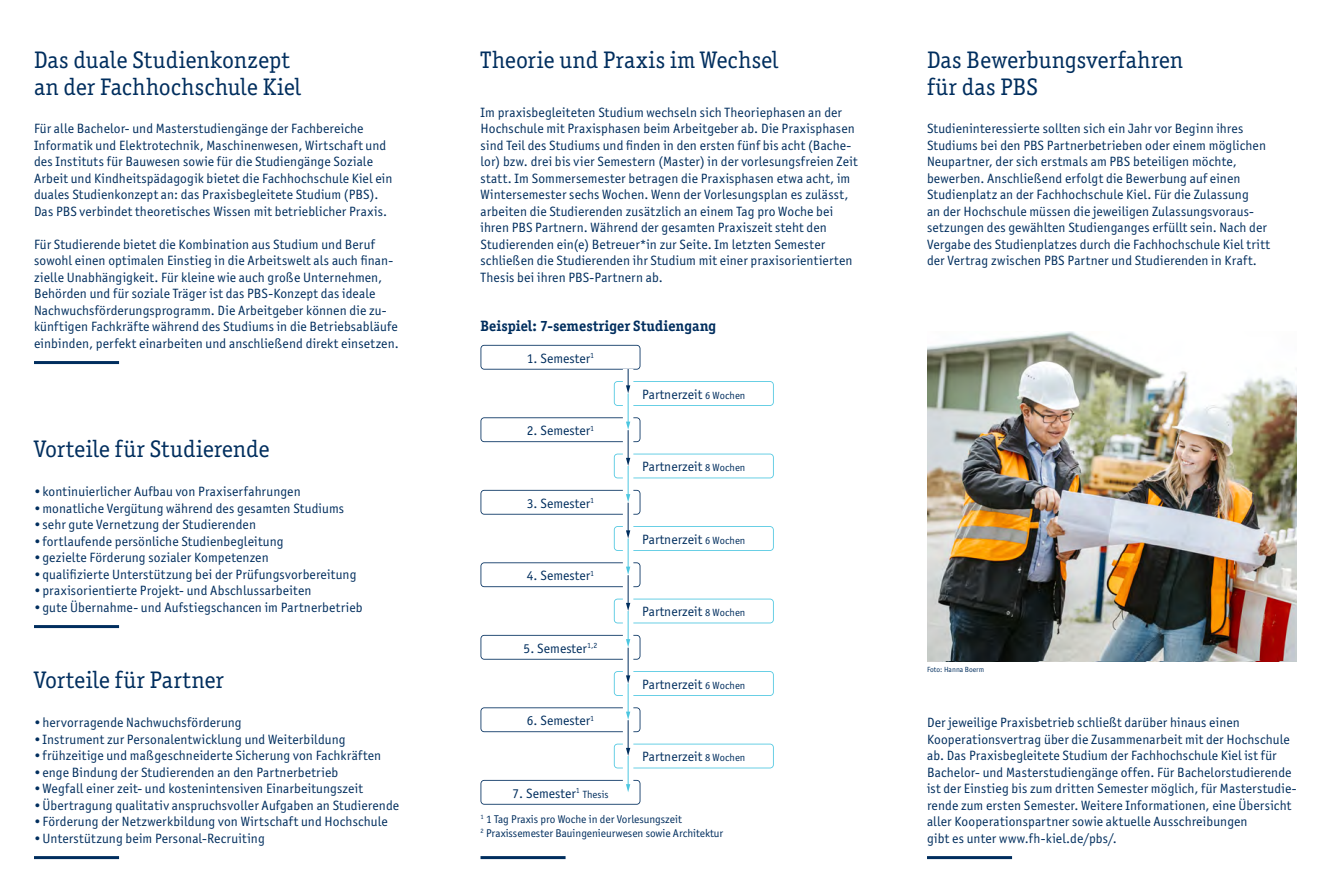
<style>
.page{position:relative;width:1331px;height:893px;background:#fff}
.page>*{position:absolute;margin:0;border:0;box-sizing:border-box;transform-origin:0 0}
.Überschrift{font:24px/27px "Officina Ser ITC Std";letter-spacing:.01em;color:#002e5e}
.Zwischenüberschrift_Ebene_01{font:700 15px "Officina Ser ITC Std";letter-spacing:.005em;color:#002e5e}
.Fließtext{font:13.5px/16.5px "Officina Sans ITC Std";letter-spacing:.01em;color:#002e5e}
.Bildnachweis{font:11.25px "Officina Sans ITC Std";color:#002e5e}
.Bildnachweis-2{font:7.5px "Officina Sans ITC Std";color:#002e5e}
.s1{font-size:10.5px}
</style>
<div class="page">
<img style="left:927px;top:331px;width:370px;height:330px">
<hr style="left:927px;top:856px;width:85px;height:3px;background:#002e5e">
<hr style="left:34px;top:361px;width:85px;height:3px;background:#002e5e">
<hr style="left:34px;top:625px;width:85px;height:3px;background:#002e5e">
<hr style="left:34px;top:856px;width:85px;height:3px;background:#002e5e">
<hr style="left:480px;top:856px;width:86px;height:3px;background:#002e5e">
<hr style="left:628px;top:388px;width:1px;height:35px;background:#4cc6e0">
<svg style="left:480px;top:345px;width:294px;height:61px"></svg>
<hr style="left:628px;top:461px;width:1px;height:35px;background:#4cc6e0">
<svg style="left:480px;top:417px;width:294px;height:61px"></svg>
<hr style="left:628px;top:533px;width:1px;height:35px;background:#4cc6e0">
<svg style="left:480px;top:490px;width:294px;height:61px"></svg>
<hr style="left:628px;top:606px;width:1px;height:35px;background:#4cc6e0">
<svg style="left:480px;top:562px;width:294px;height:61px"></svg>
<hr style="left:628px;top:678px;width:1px;height:35px;background:#4cc6e0">
<svg style="left:480px;top:635px;width:294px;height:61px"></svg>
<hr style="left:628px;top:751px;width:1px;height:35px;background:#4cc6e0">
<svg style="left:480px;top:780px;width:160px;height:25px"></svg>
<svg style="left:480px;top:707px;width:294px;height:61px"></svg>
<p class="Überschrift" style="left:34px;top:46px;width:269px">Das duale Studienkonzept an der Fachhochschule Kiel</p>
<p class="Fließtext" style="left:34px;top:120px;width:360px">Für alle Bachelor- und Masterstudiengänge der Fachbereiche Informatik und Elektrotechnik, Maschinenwesen, Wirtschaft und des Instituts für Bauwesen sowie für die Studiengänge Soziale Arbeit und Kindheitspädagogik bietet die Fachhochschule Kiel ein duales Studienkonzept an: das Praxisbegleitete Studium (PBS).<br>Das PBS verbindet theoretisches Wissen mit betrieblicher Praxis.</p>
<p class="Fließtext" style="left:34px;top:236px;width:366px">Für Studierende bietet die Kombination aus Studium und Beruf sowohl einen optimalen Einstieg in die Arbeitswelt als auch finan&shy;zielle Unabhängigkeit. Für kleine wie auch große Unternehmen, Behörden und für soziale Träger ist das PBS-Konzept das ideale Nachwuchsförderungsprogramm. Die Arbeitgeber können die zu&shy;künftigen Fachkräfte während des Studiums in die Betriebsabläufe einbinden, perfekt einarbeiten und anschließend direkt einsetzen.</p>
<p class="Überschrift" style="left:34px;top:435px;width:237px">Vorteile für Studierende</p>
<p class="Fließtext" style="left:34px;top:483px;width:268px">•kontinuierlicher Aufbau von Praxiserfahrungen</p>
<p class="Fließtext" style="left:34px;top:500px;width:312px">•monatliche Vergütung während des gesamten Studiums</p>
<p class="Fließtext" style="left:34px;top:516px;width:223px">•sehr gute Vernetzung der Studierenden</p>
<p class="Fließtext" style="left:34px;top:533px;width:251px">•fortlaufende persönliche Studienbegleitung</p>
<p class="Fließtext" style="left:34px;top:549px;width:236px">•gezielte Förderung sozialer Kompetenzen</p>
<p class="Fließtext" style="left:34px;top:566px;width:324px">•qualifizierte Unterstützung bei der Prüfungsvorbereitung</p>
<p class="Fließtext" style="left:34px;top:582px;width:279px">•praxisorientierte Projekt- und Abschlussarbeiten</p>
<p class="Fließtext" style="left:34px;top:599px;width:330px">•gute Übernahme- und Aufstiegschancen im Partnerbetrieb</p>
<p class="Überschrift" style="left:34px;top:666px;width:191px">Vorteile für Partner</p>
<p class="Fließtext" style="left:34px;top:714px;width:209px">•hervorragende Nachwuchsförderung</p>
<p class="Fließtext" style="left:34px;top:731px;width:313px">•Instrument zur Personalentwicklung und Weiterbildung</p>
<p class="Fließtext" style="left:34px;top:747px;width:349px">•frühzeitige und maßgeschneiderte Sicherung von Fachkräften</p>
<p class="Fließtext" style="left:34px;top:764px;width:306px">•enge Bindung der Studierenden an den Partnerbetrieb</p>
<p class="Fließtext" style="left:34px;top:780px;width:331px">•Wegfall einer zeit- und kostenintensiven Einarbeitungszeit</p>
<p class="Fließtext" style="left:34px;top:797px;width:367px">•Übertragung qualitativ anspruchsvoller Aufgaben an Studierende</p>
<p class="Fließtext" style="left:34px;top:813px;width:355px">•Förderung der Netzwerkbildung von Wirtschaft und Hochschule</p>
<p class="Fließtext" style="left:34px;top:830px;width:232px">•Unterstützung beim Personal-Recruiting</p>
<p class="Überschrift" style="left:480px;top:46px;width:299px">Theorie und Praxis im Wechsel</p>
<p class="Fließtext" style="left:480px;top:104px;width:379px">Im praxisbegleiteten Studium wechseln sich Theoriephasen an der Hochschule mit Praxisphasen beim Arbeitgeber ab. Die Praxisphasen sind Teil des Studiums und finden in den ersten fünf bis acht (Bache&shy;lor) bzw. drei bis vier Semestern (Master) in der vorlesungsfreien Zeit statt. Im Sommersemester betragen die Praxisphasen etwa acht, im Wintersemester sechs Wochen. Wenn der Vorlesungsplan es zulässt, arbeiten die Studierenden zusätzlich an einem Tag pro Woche bei ihren PBS Partnern. Während der gesamten Praxiszeit steht den Studierenden ein(e) Betreuer*in zur Seite. Im letzten Semester schließen die Studierenden ihr Studium mit einer praxisorientierten Thesis bei ihren PBS-Partnern ab.</p>
<p class="Zwischenüberschrift_Ebene_01" style="left:480px;top:317px;width:237px">Beispiel: 7-semestriger Studiengang</p>
<p class="Fließtext" style="left:527px;top:350px;width:69px">1. Semester<sup>1</sup></p>
<p class="Fließtext" style="left:527px;top:422px;width:69px">2. Semester<sup>1</sup></p>
<p class="Fließtext" style="left:527px;top:495px;width:69px">3. Semester<sup>1</sup></p>
<p class="Fließtext" style="left:527px;top:567px;width:69px">4. Semester<sup>1</sup></p>
<p class="Fließtext" style="left:524px;top:640px;width:75px">5. Semester<sup>1,2</sup></p>
<p class="Fließtext" style="left:527px;top:712px;width:69px">6. Semester<sup>1</sup></p>
<p class="Fließtext" style="left:512px;top:785px;width:98px">7. Semester<sup>1</sup> <span class="s1">Thesis</span></p>
<p class="Fließtext" style="left:642px;top:386px;width:105px">Partnerzeit <span class="s1">6 Wochen</span></p>
<p class="Fließtext" style="left:642px;top:458px;width:105px">Partnerzeit <span class="s1">8 Wochen</span></p>
<p class="Fließtext" style="left:642px;top:531px;width:105px">Partnerzeit <span class="s1">6 Wochen</span></p>
<p class="Fließtext" style="left:642px;top:603px;width:105px">Partnerzeit <span class="s1">8 Wochen</span></p>
<p class="Fließtext" style="left:642px;top:676px;width:105px">Partnerzeit <span class="s1">6 Wochen</span></p>
<p class="Fließtext" style="left:642px;top:748px;width:105px">Partnerzeit <span class="s1">8 Wochen</span></p>
<p class="Bildnachweis" style="left:480px;top:813px;width:203px"><sup>1</sup> 1 Tag Praxis pro Woche in der Vorlesungszeit</p>
<p class="Bildnachweis" style="left:480px;top:826px;width:244px"><sup>2</sup> Praxissemester Bauingenieurwesen sowie Architektur</p>
<p class="Überschrift" style="left:927px;top:46px;width:258px">Das Bewerbungsverfahren für das PBS</p>
<p class="Fließtext" style="left:927px;top:120px;width:345px">Studieninteressierte sollten sich ein Jahr vor Beginn ihres Studiums bei den PBS Partnerbetrieben oder einem möglichen Neupartner, der sich erstmals am PBS beteiligen möchte, bewerben. Anschließend erfolgt die Bewerbung auf einen Studienplatz an der Fachhochschule Kiel. Für die Zulassung<br>an der Hochschule müssen die jeweiligen Zulassungsvoraus&shy;setzungen des gewählten Studienganges erfüllt sein. Nach der Vergabe des Studienplatzes durch die Fachhochschule Kiel tritt der Vertrag zwischen PBS Partner und Studierenden in Kraft.</p>
<p class="Bildnachweis-2" style="left:927px;top:665px;width:59px">Foto: Hanna Boerm</p>
<p class="Fließtext" style="left:927px;top:714px;width:371px">Der jeweilige Praxisbetrieb schließt darüber hinaus einen Kooperationsvertrag über die Zusammenarbeit mit der Hochschule ab. Das Praxisbegleitete Studium der Fachhochschule Kiel ist für Bachelor- und Masterstudiengänge offen. Für Bachelorstudierende ist der Einstieg bis zum dritten Semester möglich, für Masterstudie&shy;rende zum ersten Semester. Weitere Informationen, eine Übersicht aller Kooperationspartner sowie aktuelle Ausschreibungen<br>gibt es unter www.fh-kiel.de/pbs/.</p>
</div>
